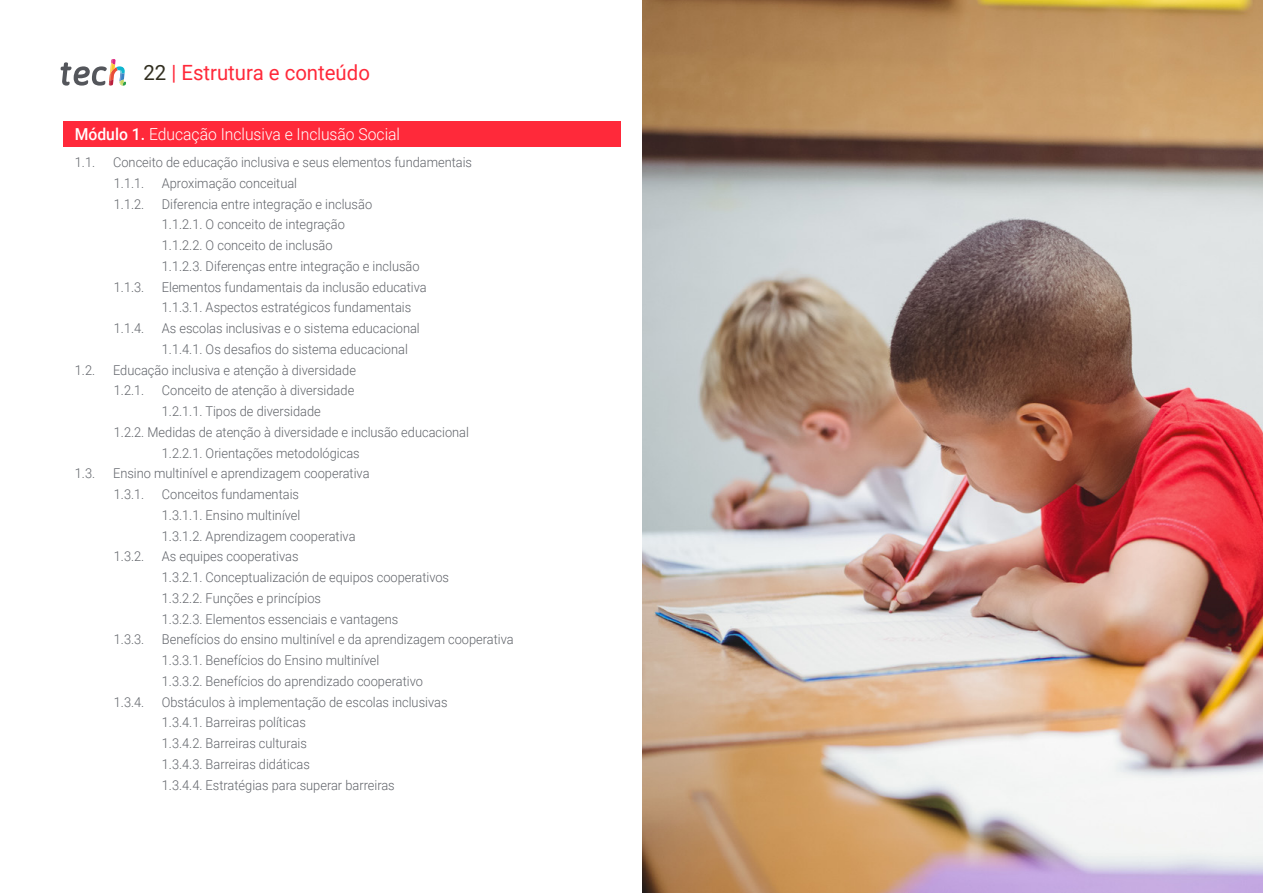
<style>
.page{position:relative;width:1263px;height:893px;background:#fff}
.page>*{position:absolute;margin:0;border:0;box-sizing:border-box;transform-origin:0 0}
.t1{font:21px "Roboto";color:#ff293a}
.t2{font:300 16.5px "Roboto";color:#fff;scale:.95 1}
.t3{font:300 13.5px/20.7px "Roboto";color:#61646a;scale:.95 1}
.s1{color:#312e20}
.s2{font-weight:500}
</style>
<div class="page">
<div style="left:64px;top:121px;width:557px;height:25px;background:#ff293a"></div>
<img style="left:642px;top:0;width:621px;height:893px">
<svg style="left:61px;top:59px;width:65px;height:27px"></svg>
<h1 class="t1" style="left:144px;top:57px;width:228px"><span class="s1">22</span> | Estrutura e conteúdo</h1>
<p class="t2" style="left:75px;top:123px;width:344px"><span class="s2">Módulo 1.</span> Educação Inclusiva e Inclusão Social</p>
<p class="t3" style="left:75px;top:151px;width:23px">1.1.</p>
<p class="t3" style="left:113px;top:151px;width:379px">Conceito de educação inclusiva e seus elementos fundamentais<br>1.1.1.</p>
<p class="t3" style="left:162px;top:172px;width:144px">Aproximação conceitual</p>
<p class="t3" style="left:114px;top:193px;width:34px">1.1.2.</p>
<p class="t3" style="left:162px;top:193px;width:273px">Diferencia entre integração e inclusão<br>1.1.2.1. O conceito de integração<br>1.1.2.2. O conceito de inclusão<br>1.1.2.3. Diferenças entre integração e inclusão</p>
<p class="t3" style="left:114px;top:276px;width:34px">1.1.3.</p>
<p class="t3" style="left:162px;top:276px;width:280px">Elementos fundamentais da inclusão educativa<br>1.1.3.1. Aspectos estratégicos fundamentais</p>
<p class="t3" style="left:114px;top:317px;width:34px">1.1.4.</p>
<p class="t3" style="left:162px;top:317px;width:273px">As escolas inclusivas e o sistema educacional<br>1.1.4.1. Os desafios do sistema educacional</p>
<p class="t3" style="left:75px;top:359px;width:23px">1.2.</p>
<p class="t3" style="left:113px;top:359px;width:257px">Educação inclusiva e atenção à diversidade<br>1.2.1.</p>
<p class="t3" style="left:162px;top:380px;width:204px">Conceito de atenção à diversidade</p>
<p class="t3" style="left:162px;top:400px;width:169px">1.2.1.1. Tipos de diversidade</p>
<p class="t3" style="left:114px;top:421px;width:375px">1.2.2. Medidas de atenção à diversidade e inclusão educacional</p>
<p class="t3" style="left:162px;top:442px;width:210px">1.2.2.1. Orientações metodológicas</p>
<p class="t3" style="left:75px;top:463px;width:23px">1.3.</p>
<p class="t3" style="left:113px;top:463px;width:271px">Ensino multinível e aprendizagem cooperativa<br>1.3.1.</p>
<p class="t3" style="left:162px;top:483px;width:205px">Conceitos fundamentais<br>1.3.1.1. Ensino multinível<br>1.3.1.2. Aprendizagem cooperativa</p>
<p class="t3" style="left:114px;top:546px;width:34px">1.3.2.</p>
<p class="t3" style="left:162px;top:546px;width:304px">As equipes cooperativas<br>1.3.2.1. Conceptualización de equipos cooperativos 1.3.2.2. Funções e princípios<br>1.3.2.3. Elementos essenciais e vantagens</p>
<p class="t3" style="left:114px;top:629px;width:34px">1.3.3.</p>
<p class="t3" style="left:162px;top:629px;width:372px">Benefícios do ensino multinível e da aprendizagem cooperativa<br>1.3.3.1. Benefícios do Ensino multinível<br>1.3.3.2. Benefícios do aprendizado cooperativo</p>
<p class="t3" style="left:114px;top:691px;width:34px">1.3.4.</p>
<p class="t3" style="left:162px;top:691px;width:302px">Obstáculos à implementação de escolas inclusivas 1.3.4.1. Barreiras políticas<br>1.3.4.2. Barreiras culturais<br>1.3.4.3. Barreiras didáticas<br>1.3.4.4. Estratégias para superar barreiras</p>
</div>
